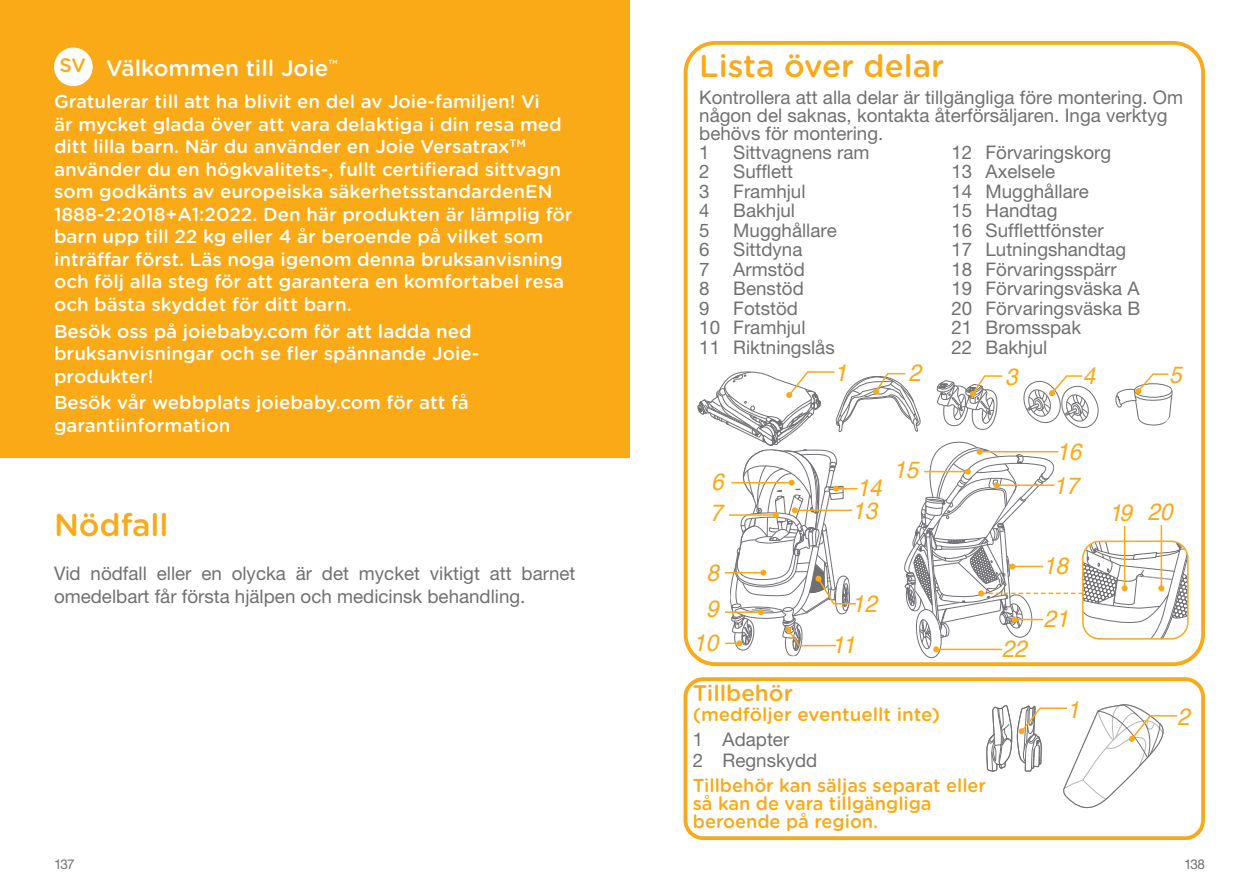
<style>
.page{position:relative;width:1259px;height:893px;background:#fff}
.page>*{position:absolute;margin:0;border:0;box-sizing:border-box;transform-origin:0 0}
.t1{font:500 31.5px "Gotham Rounded";color:#faa917}
.t2{font:italic 23.7px/30.3px "Helvetica";color:#faa917;scale:.95 1}
.t3{font:500 22.5px "Gotham Rounded";color:#fff}
.t4{font:500 22.5px "Gotham Rounded";color:#faa917}
.t5{font:500 18.75px/22.5px "Gotham Rounded";color:#fff}
.t6{font:18.75px/19.5px "Helvetica Neue LT Std";color:#706f72}
.t7{font:500 18.75px/18px "Gotham Rounded";color:#faa917}
.t8{font:13.5px "Helvetica Neue LT Std";letter-spacing:-.075em;color:#706f72}
</style>
<div class="page">
<div style="left:0;top:0;width:629px;height:458px;background:#faa917"></div>
<div style="left:54px;top:47px;width:39px;height:39px;background:#fff;border-radius:50%"></div>
<div style="left:683px;top:41px;width:522px;height:625px;border:4px solid #faa917;border-radius:30px"></div>
<svg style="left:697px;top:371px;width:491px;height:288px"></svg>
<div style="left:683px;top:677px;width:522px;height:163px;border:4px solid #faa917;border-radius:18px"></div>
<svg style="left:986px;top:704px;width:192px;height:105px"></svg>
<p class="t3" style="left:60px;top:52px;width:279px"><sup>SV</sup> Välkommen till Joie<sup>™</sup></p>
<p class="t5" style="left:54px;top:90px;width:520px">Gratulerar till att ha blivit en del av Joie-familjen! Vi<br>är mycket glada över att vara delaktiga i din resa med ditt lilla barn. När du använder en Joie Versatrax<sup>TM </sup>använder du en högkvalitets-, fullt certifierad sittvagn som godkänts av europeiska säkerhetsstandardenEN 1888-2:2018+A1:2022. Den här produkten är lämplig för barn upp till 22 kg eller 4 år beroende på vilket som inträffar först. Läs noga igenom denna bruksanvisning och följ alla steg för att garantera en komfortabel resa och bästa skyddet för ditt barn.</p>
<p class="t5" style="left:54px;top:319px;width:427px">Besök oss på joiebaby.com för att ladda ned bruksanvisningar och se fler spännande Joie&shy;produkter!</p>
<p class="t5" style="left:54px;top:391px;width:416px">Besök vår webbplats joiebaby.com för att få garantiinformation</p>
<h1 class="t1" style="left:54px;top:502px;width:116px">Nödfall</h1>
<p class="t6" style="left:54px;top:562px;width:523px;line-height:22.5px">Vid nödfall eller en olycka är det mycket viktigt att barnet omedelbart får första hjälpen och medicinsk behandling.</p>
<h1 class="t1" style="left:699px;top:44px;width:246px">Lista över delar</h1>
<p class="t6" style="left:699px;top:88px;width:485px;line-height:18.3px">Kontrollera att alla delar är tillgängliga före montering. Om någon del saknas, kontakta återförsäljaren. Inga verktyg behövs för montering.<br>1</p>
<p class="t6" style="left:733px;top:142px;width:138px">Sittvagnens ram</p>
<p class="t6" style="left:951px;top:142px;width:190px">12 Förvaringskorg<br>13 Axelsele<br>14 Mugghållare<br>15 Handtag<br>16 Sufflettfönster<br>17 Lutningshandtag<br>18 Förvaringsspärr<br>19 Förvaringsväska A<br>20 Förvaringsväska B<br>21 Bromsspak<br>22 Bakhjul</p>
<p class="t6" style="left:699px;top:162px;width:12px">2</p>
<p class="t6" style="left:733px;top:162px;width:61px">Sufflett</p>
<p class="t6" style="left:699px;top:181px;width:12px">3</p>
<p class="t6" style="left:733px;top:181px;width:74px">Framhjul</p>
<p class="t6" style="left:699px;top:201px;width:12px">4</p>
<p class="t6" style="left:733px;top:201px;width:63px">Bakhjul</p>
<p class="t6" style="left:699px;top:220px;width:12px">5</p>
<p class="t6" style="left:733px;top:220px;width:105px">Mugghållare</p>
<p class="t6" style="left:699px;top:240px;width:12px">6</p>
<p class="t6" style="left:733px;top:240px;width:71px">Sittdyna</p>
<p class="t6" style="left:699px;top:259px;width:12px">7</p>
<p class="t6" style="left:733px;top:259px;width:73px">Armstöd</p>
<p class="t6" style="left:699px;top:279px;width:12px">8</p>
<p class="t6" style="left:733px;top:279px;width:72px">Benstöd</p>
<p class="t6" style="left:699px;top:298px;width:12px">9</p>
<p class="t6" style="left:699px;top:298px;width:137px;text-indent:34px">Fotstöd<br>10 Framhjul<br>11 Riktningslås</p>
<p class="t2" style="left:710px;top:467px;width:16px">6<br>7</p>
<p class="t2" style="left:706px;top:558px;width:15px">8</p>
<p class="t2" style="left:693px;top:592px;width:28px;line-height:34.3px;text-align:center">9<br>10</p>
<p class="t2" style="left:834px;top:358px;width:15px">1</p>
<p class="t2" style="left:908px;top:358px;width:15px">2</p>
<p class="t2" style="left:1005px;top:362px;width:15px">3</p>
<p class="t2" style="left:1083px;top:362px;width:15px">4</p>
<p class="t2" style="left:1169px;top:360px;width:15px">5</p>
<p class="t2" style="left:856px;top:473px;width:28px">14</p>
<p class="t2" style="left:893px;top:455px;width:28px">15</p>
<p class="t2" style="left:1056px;top:437px;width:28px">16</p>
<p class="t2" style="left:1053px;top:471px;width:28px">17</p>
<p class="t2" style="left:852px;top:496px;width:28px">13</p>
<p class="t2" style="left:1109px;top:498px;width:25px">19</p>
<p class="t2" style="left:1147px;top:497px;width:28px">20</p>
<p class="t2" style="left:1043px;top:551px;width:28px">18</p>
<p class="t2" style="left:852px;top:589px;width:28px">12</p>
<p class="t2" style="left:1043px;top:604px;width:28px">21</p>
<p class="t2" style="left:832px;top:630px;width:26px">11</p>
<p class="t2" style="left:1001px;top:634px;width:28px">22</p>
<p class="t4" style="left:693px;top:677px;width:102px">Tillbehör</p>
<p class="t7" style="left:693px;top:705px;width:249px">(medföljer eventuellt inte)</p>
<p class="t6" style="left:693px;top:728px;width:126px;line-height:21.6px">1 Adapter<br>2 Regnskydd</p>
<p class="t7" style="left:693px;top:775px;width:295px">Tillbehör kan säljas separat eller så kan de vara tillgängliga beroende på region.</p>
<p class="t2" style="left:1067px;top:695px;width:15px">1</p>
<p class="t2" style="left:1177px;top:702px;width:15px">2</p>
<p class="t8" style="left:54px;top:856px;width:22px">137</p>
<p class="t8" style="left:1184px;top:856px;width:22px">138</p>
</div>
